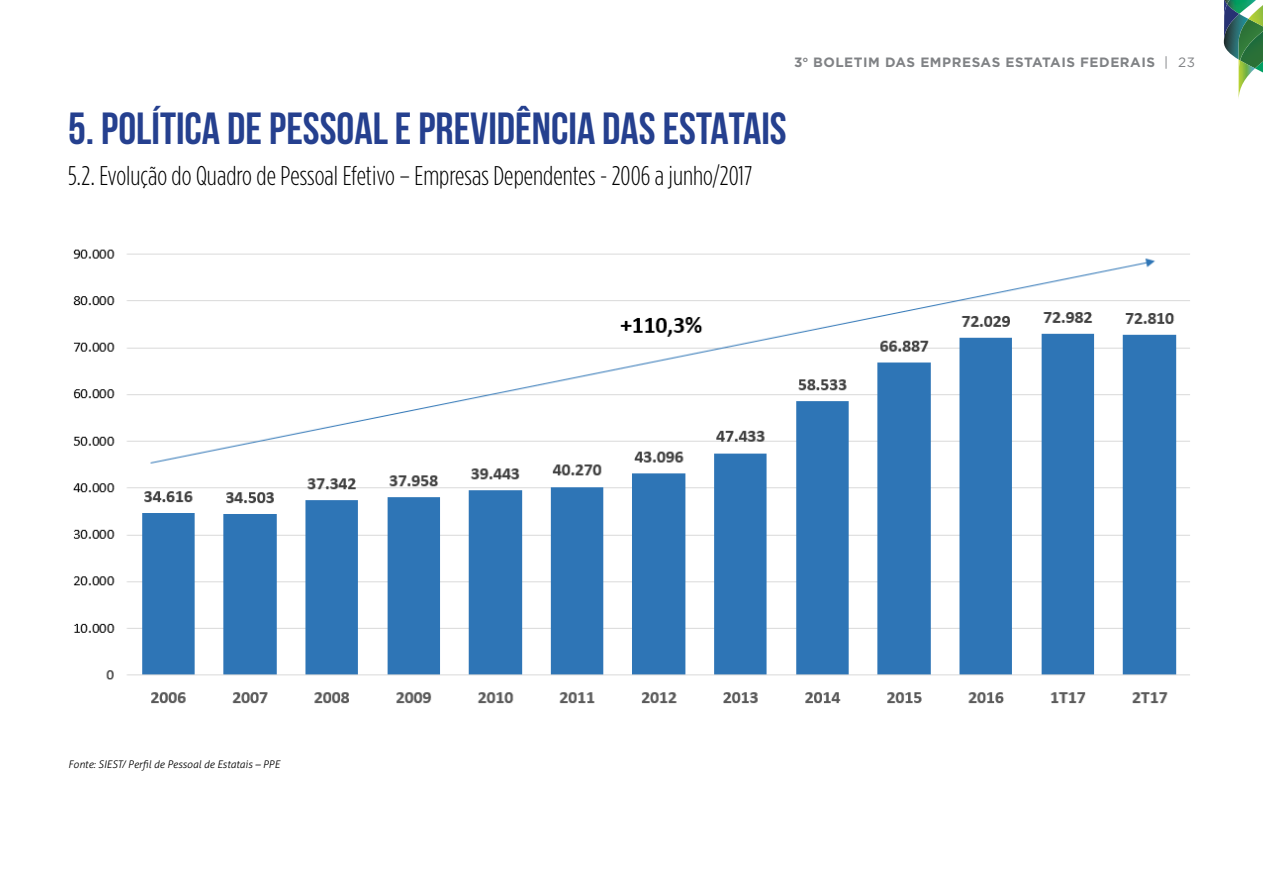
<style>
.page{position:relative;width:1263px;height:893px;background:#fff}
.page>*{position:absolute;margin:0;border:0;box-sizing:border-box;transform-origin:0 0}
.t1{font:700 45px "Bebas Neue";color:#25408f}
.t2{font:300 condensed 27px "Gotham HTF";color:#000}
.t3{font:700 13.5px "Gotham HTF";letter-spacing:.04em;color:#808285}
.t4{font:italic 300 10.5px "Aller";color:#000}
.s1{font-weight:400}
</style>
<div class="page">
<svg style="left:1224px;top:0;width:39px;height:98px"></svg>
<img style="left:73px;top:249px;width:1117px;height:455px">
<p class="t3" style="left:794px;top:54px;width:402px">3<sup>o</sup> BOLETIM DAS EMPRESAS ESTATAIS FEDERAIS <span class="s1">| 23</span></p>
<h1 class="t1" style="left:68px;top:104px;width:720px">5. POLÍTICA DE PESSOAL E PREVIDÊNCIA DAS ESTATAIS</h1>
<p class="t2" style="left:68px;top:162px;width:686px">5.2. Evolução do Quadro de Pessoal Efetivo – Empresas Dependentes - 2006 a junho/2017</p>
<p class="t4" style="left:68px;top:758px;width:213px">Fonte: SIEST/ Perfil de Pessoal de Estatais – PPE</p>
</div>
